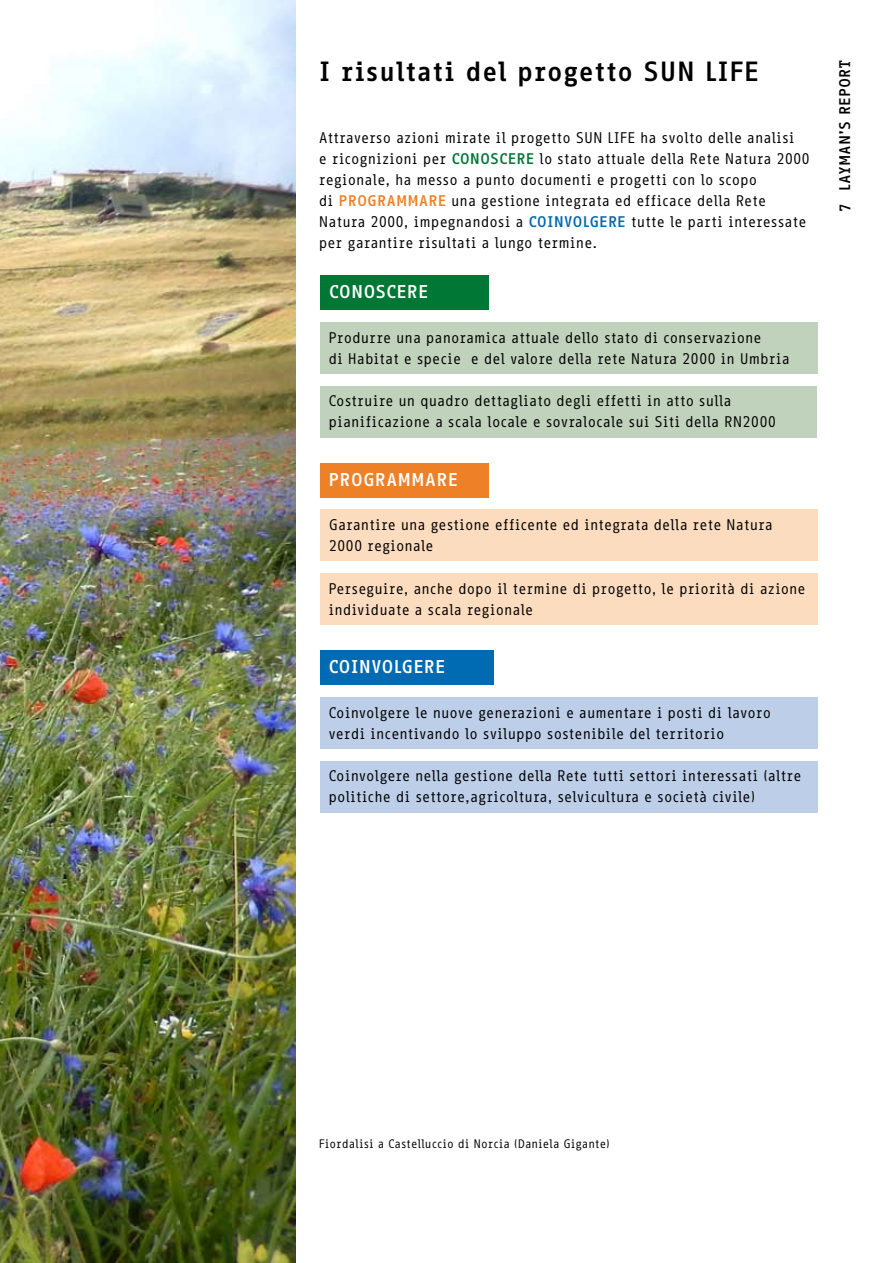
<style>
.page{position:relative;width:893px;height:1263px;background:#fff}
.page>*{position:absolute;margin:0;border:0;box-sizing:border-box;transform-origin:0 0}
.t1{font:700 27px "Info Office";letter-spacing:-.01em;color:#000}
.t2{font:700 18px "Info Office";letter-spacing:-.01em;color:#fff}
.t3{font:15px/21px "Info Office";color:#000}
.t4{font:700 15px "Info Office";color:#000}
.t5{font:12px "Info Office";color:#000}
.s1{font-weight:700;color:#007734}
.s2{font-weight:700;color:#ee8028}
.s3{font-weight:700;color:#006ab2}
</style>
<div class="page">
<img style="left:0;top:0;width:296px;height:1263px">
<div style="left:320px;top:276px;width:169px;height:34px;background:#007734"></div>
<div style="left:320px;top:463px;width:169px;height:34px;background:#ee8028"></div>
<div style="left:320px;top:650px;width:173px;height:34px;background:#006ab2"></div>
<div style="left:320px;top:322px;width:497px;height:51px;background:#c0d2bb"></div>
<div style="left:320px;top:386px;width:496px;height:51px;background:#c0d2bb"></div>
<div style="left:320px;top:510px;width:497px;height:51px;background:#fcdcbe"></div>
<div style="left:320px;top:574px;width:497px;height:51px;background:#fcdcbe"></div>
<div style="left:320px;top:697px;width:497px;height:51px;background:#bccee8"></div>
<div style="left:320px;top:761px;width:497px;height:51px;background:#bccee8"></div>
<h1 class="t1" style="left:319px;top:55px;width:341px">I RISULTATI DEL PROGETTO SUN</h1>
<h1 class="t1" style="left:705px;top:55px;width:14px">LIFE</h1>
<p class="t3" style="left:319px;top:127px;width:493px">Attraverso azioni mirate il progetto SUN LIFE ha svolto delle analisi<br>e ricognizioni per <span class="s1">CONOSCERE</span> lo stato attuale della Rete Natura 2000 regionale, ha messo a punto documenti e progetti con lo scopo<br>di <span class="s2">PROG RAMMARE</span> una gestione integrata ed efficace della Rete Natura 2000, impegnandosi a <span class="s3">COINVOLG ERE</span> tutte le parti interessate per garantire risultati a lungo termine.</p>
<p class="t2" style="left:329px;top:281px;width:22px">CONOSCERE</p>
<p class="t3" style="left:328px;top:327px;width:463px">Produrre una panoramica attuale dello stato di conservazione<br>di Habitat e specie e del valore della rete Natura 2000 in Umbria</p>
<p class="t3" style="left:328px;top:391px;width:449px">Costruire un quadro dettagliato degli effetti in atto sulla pianificazione a scala locale e sovralocale sui Siti della RN2000</p>
<p class="t2" style="left:328px;top:469px;width:59px">PROGRAMMARE</p>
<p class="t3" style="left:329px;top:514px;width:446px">Garantire una gestione efficente ed integrata della rete Natura<br>2000 regionale</p>
<p class="t3" style="left:328px;top:578px;width:479px">Perseguire, anche dopo il termine di progetto, le priorità di azione individuate a scala regionale</p>
<p class="t2" style="left:328px;top:656px;width:21px">COIN</p>
<p class="t2" style="left:371px;top:656px;width:54px">VOLGERE</p>
<p class="t3" style="left:328px;top:702px;width:444px">Coinvolgere le nuove generazioni e aumentare i posti di lavoro verdi incentivando lo sviluppo sostenibile del territorio</p>
<p class="t3" style="left:328px;top:765px;width:474px">Coinvolgere nella gestione della Rete tutti settori interessati (altre politiche di settore,agricoltura, selvicultura e società civile)</p>
<p class="t4" style="left:836px;top:191px;width:130px;rotate:-90deg">LAYMAN’S REPORT</p>
<p class="t4" style="left:836px;top:212px;width:10px;rotate:-90deg">7</p>
<p class="t5" style="left:319px;top:1136px;width:293px">Fiordalisi a Castelluccio di Norcia (Daniela Gigante)</p>
</div>
